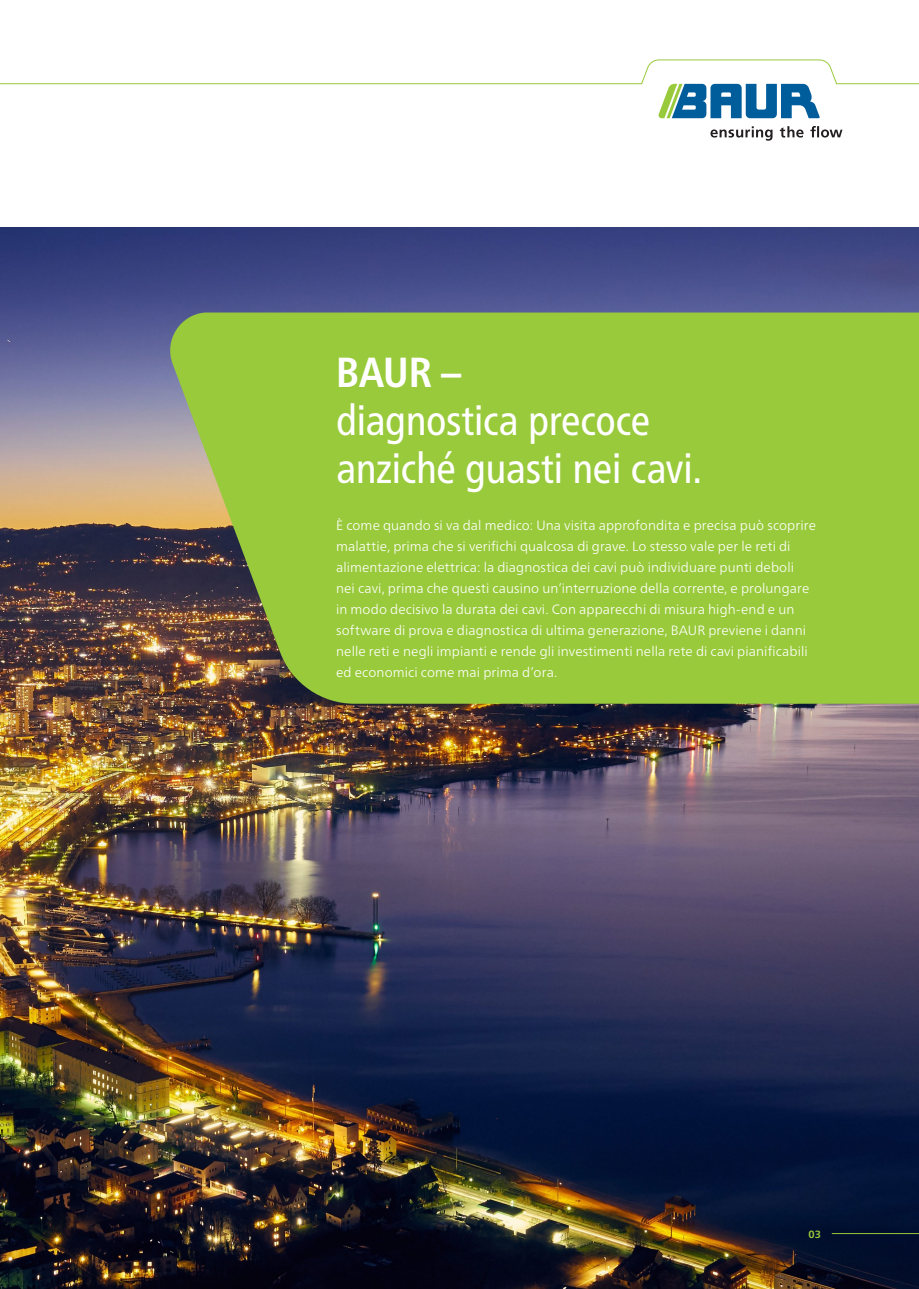
<style>
.page{position:relative;width:919px;height:1289px;background:#fff}
.page>*{position:absolute;margin:0;border:0;box-sizing:border-box;transform-origin:0 0}
.t1{font:condensed 42px/48px "Frutiger Neue LTW1 G";letter-spacing:-.015em;color:#fff}
.t2{font:300 13.5px/21px "Frutiger Neue LTW1 G";letter-spacing:.005em;color:#fff}
.t3{font:700 10.5px "Frutiger Neue LTW1 G";color:#99ca3b}
.s1{font-weight:700}
</style>
<div class="page">
<img style="left:0;top:227px;width:918px;height:1061px">
<svg style="left:164px;top:312px;width:754px;height:391px;background:#95c03d"></svg>
<hr style="left:831px;top:1233px;width:87px;height:1px;background:#99ca3b">
<svg style="left:710px;top:126px;width:132px;height:15px"></svg>
<svg style="left:0;top:59px;width:918px;height:59px"></svg>
<p class="t1" style="left:336px;top:344px;width:367px"><span class="s1">BAUR –<br></span>diagnostica precoce anziché guasti nei cavi.</p>
<p class="t2" style="left:336px;top:513px;width:481px">È come quando si va dal medico: Una visita approfondita e precisa può scoprire malattie, prima che si verifichi qualcosa di grave. Lo stesso vale per le reti di alimentazione elettrica: la diagnostica dei cavi può individuare punti deboli nei cavi, prima che questi causino un’interruzione della corrente, e prolungare in modo decisivo la durata dei cavi. Con apparecchi di misura high-end e un software di prova e diagnostica di ultima generazione, BAUR previene i danni nelle reti e negli impianti e rende gli investimenti nella rete di cavi pianificabili ed economici come mai prima d’ora.</p>
<p class="t3" style="left:808px;top:1226px;width:14px">03</p>
</div>
